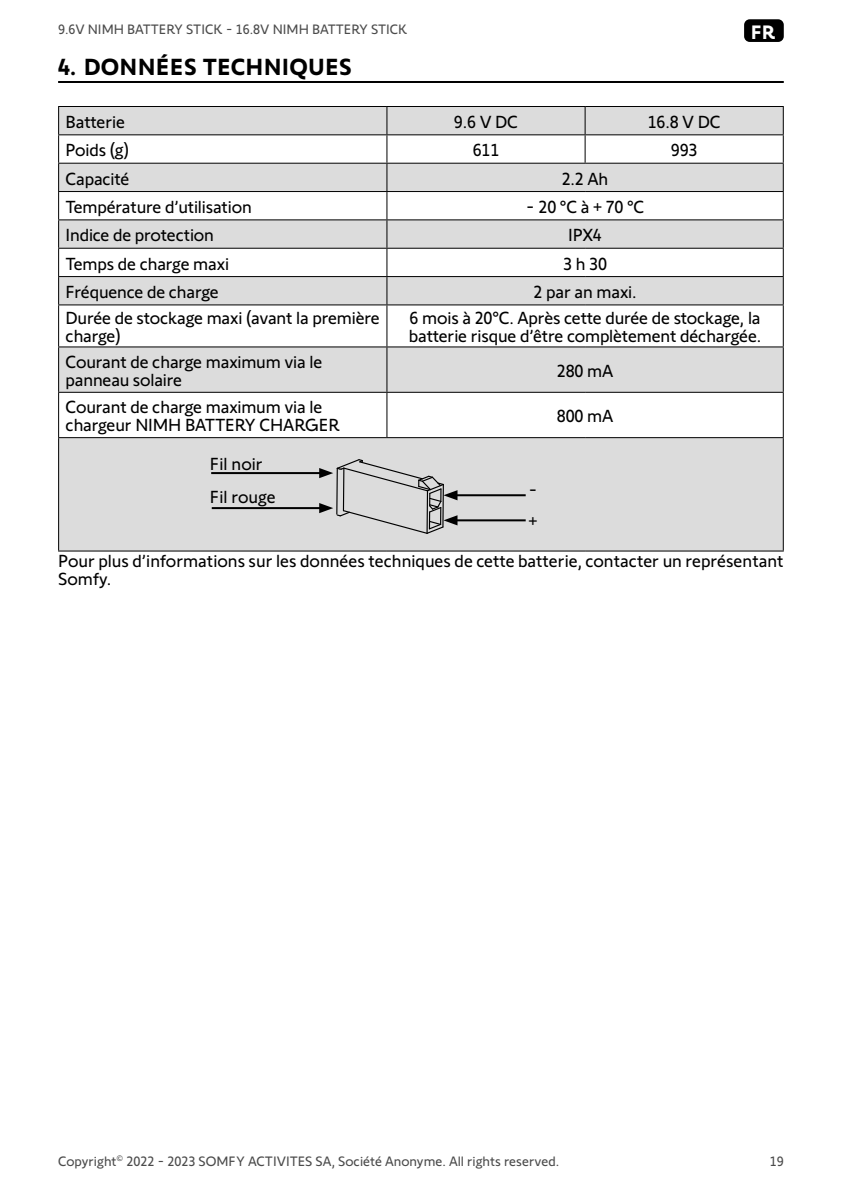
<style>
.page{position:relative;width:842px;height:1190px;background:#fff}
.page>*{position:absolute;margin:0;border:0;box-sizing:border-box;transform-origin:0 0}
.t1{font:700 24px "Somfy Sans";letter-spacing:.01em;color:#000}
.t2{font:700 20px "Somfy Sans";color:#fff}
.t3{font:18px/18px "Somfy Sans";letter-spacing:-.01em;color:#000}
.t4{font:14px "Somfy Sans";color:#4b4b4b}
</style>
<div class="page">
<div style="left:744px;top:19px;width:40px;height:23px;background:#000;border-radius:6px"></div>
<hr style="left:58px;top:81px;width:726px;height:2px;background:#000">
<svg style="left:59px;top:107px;width:724px;height:444px;fill:#dcdcdc"></svg>
<hr style="left:58px;top:304px;width:329px;height:1px;background:#000">
<hr style="left:58px;top:305px;width:1px;height:41px;background:#000">
<hr style="left:387px;top:304px;width:198px;height:1px;background:#000">
<hr style="left:386px;top:305px;width:1px;height:41px;background:#000">
<hr style="left:585px;top:304px;width:199px;height:1px;background:#000">
<hr style="left:783px;top:305px;width:1px;height:41px;background:#000">
<hr style="left:58px;top:346px;width:329px;height:1px;background:#000">
<hr style="left:387px;top:346px;width:198px;height:1px;background:#000">
<hr style="left:585px;top:346px;width:199px;height:1px;background:#000">
<hr style="left:783px;top:438px;width:1px;height:113px;background:#000">
<hr style="left:58px;top:106px;width:329px;height:1px;background:#000">
<hr style="left:387px;top:106px;width:198px;height:1px;background:#000">
<hr style="left:585px;top:106px;width:199px;height:1px;background:#000">
<hr style="left:58px;top:134px;width:329px;height:1px;background:#000">
<hr style="left:387px;top:134px;width:198px;height:1px;background:#000">
<hr style="left:585px;top:134px;width:199px;height:1px;background:#000">
<svg style="left:585px;top:107px;width:1px;height:56px"></svg>
<hr style="left:58px;top:163px;width:329px;height:1px;background:#000">
<hr style="left:387px;top:163px;width:198px;height:1px;background:#000">
<hr style="left:585px;top:163px;width:199px;height:1px;background:#000">
<hr style="left:58px;top:191px;width:329px;height:1px;background:#000">
<hr style="left:387px;top:191px;width:198px;height:1px;background:#000">
<hr style="left:585px;top:191px;width:199px;height:1px;background:#000">
<hr style="left:58px;top:219px;width:329px;height:1px;background:#000">
<hr style="left:387px;top:219px;width:198px;height:1px;background:#000">
<hr style="left:585px;top:219px;width:199px;height:1px;background:#000">
<hr style="left:58px;top:248px;width:329px;height:1px;background:#000">
<hr style="left:387px;top:248px;width:198px;height:1px;background:#000">
<hr style="left:585px;top:248px;width:199px;height:1px;background:#000">
<hr style="left:58px;top:276px;width:329px;height:1px;background:#000">
<svg style="left:58px;top:107px;width:1px;height:197px"></svg>
<hr style="left:387px;top:276px;width:198px;height:1px;background:#000">
<svg style="left:386px;top:107px;width:1px;height:197px"></svg>
<hr style="left:585px;top:276px;width:199px;height:1px;background:#000">
<svg style="left:783px;top:107px;width:1px;height:197px"></svg>
<hr style="left:58px;top:347px;width:1px;height:45px;background:#000">
<hr style="left:386px;top:347px;width:1px;height:45px;background:#000">
<hr style="left:783px;top:347px;width:1px;height:45px;background:#000">
<hr style="left:58px;top:392px;width:329px;height:1px;background:#000">
<hr style="left:58px;top:393px;width:1px;height:44px;background:#000">
<hr style="left:387px;top:392px;width:198px;height:1px;background:#000">
<hr style="left:386px;top:393px;width:1px;height:44px;background:#000">
<hr style="left:585px;top:392px;width:199px;height:1px;background:#000">
<hr style="left:783px;top:393px;width:1px;height:44px;background:#000">
<hr style="left:58px;top:437px;width:329px;height:1px;background:#000">
<hr style="left:58px;top:438px;width:1px;height:113px;background:#000">
<hr style="left:387px;top:437px;width:198px;height:1px;background:#000">
<hr style="left:585px;top:437px;width:199px;height:1px;background:#000">
<hr style="left:58px;top:551px;width:329px;height:1px;background:#000">
<hr style="left:387px;top:551px;width:198px;height:1px;background:#000">
<hr style="left:585px;top:551px;width:199px;height:1px;background:#000">
<hr style="left:211px;top:472px;width:111px;height:2px;background:#000">
<hr style="left:212px;top:507px;width:110px;height:2px;background:#000">
<hr style="left:454px;top:494px;width:72px;height:2px;background:#000">
<hr style="left:454px;top:519px;width:72px;height:2px;background:#000">
<svg style="left:319px;top:458px;width:139px;height:77px;background:#c5c5c5"></svg>
<p class="t4" style="left:58px;top:24px;width:351px">9.6V NIMH BATTERY STICK - 16.8V NIMH BATTERY STICK</p>
<p class="t2" style="left:751px;top:24px;width:26px">FR</p>
<h1 class="t1" style="left:58px;top:58px;width:295px">4. DONNÉES TECHNIQUES</h1>
<p class="t3" style="left:66px;top:114px;width:61px">Batterie</p>
<p class="t3" style="left:454px;top:114px;width:66px">9.6 V DC</p>
<p class="t3" style="left:648px;top:114px;width:74px">16.8 V DC</p>
<p class="t3" style="left:66px;top:142px;width:65px">Poids (g)</p>
<p class="t3" style="left:473px;top:142px;width:28px">611</p>
<p class="t3" style="left:671px;top:142px;width:28px">993</p>
<p class="t3" style="left:66px;top:171px;width:65px">Capacité</p>
<p class="t3" style="left:562px;top:171px;width:48px">2.2 Ah</p>
<p class="t3" style="left:66px;top:199px;width:188px">Température d’utilisation</p>
<p class="t3" style="left:526px;top:199px;width:120px">- 20 °C à + 70 °C</p>
<p class="t3" style="left:66px;top:227px;width:150px">Indice de protection</p>
<p class="t3" style="left:568px;top:227px;width:35px">IPX4</p>
<p class="t3" style="left:66px;top:256px;width:165px">Temps de charge maxi</p>
<p class="t3" style="left:563px;top:256px;width:45px">3 h 30</p>
<p class="t3" style="left:66px;top:284px;width:155px">Fréquence de charge</p>
<p class="t3" style="left:534px;top:284px;width:104px">2 par an maxi.</p>
<p class="t3" style="left:66px;top:310px;width:316px">Durée de stockage maxi (avant la première charge)</p>
<p class="t3" style="left:409px;top:310px;width:354px">6 mois à 20°C. Après cette durée de stockage, la batterie risque d’être complètement déchargée.</p>
<p class="t3" style="left:66px;top:354px;width:258px">Courant de charge maximum via le panneau solaire</p>
<p class="t3" style="left:557px;top:363px;width:58px">280 mA</p>
<p class="t3" style="left:66px;top:399px;width:276px">Courant de charge maximum via le chargeur NIMH BATTERY CHARGER</p>
<p class="t3" style="left:557px;top:408px;width:58px">800 mA</p>
<p class="t3" style="left:210px;top:448px;width:67px;line-height:33px">Fil noir<br>Fil rouge</p>
<p class="t3" style="left:529px;top:476px;width:10px;line-height:30.8px">- +</p>
<p class="t3" style="left:58px;top:553px;width:727px">Pour plus d’informations sur les données techniques de cette batterie, contacter un représentant<br>Somfy.</p>
<p class="t4" style="left:58px;top:1155px;width:503px">Copyright<sup>©</sup> 2022 - 2023 SOMFY ACTIVITES SA, Société Anonyme. All rights reserved.</p>
<p class="t4" style="left:770px;top:1155px;width:15px">19</p>
</div>
